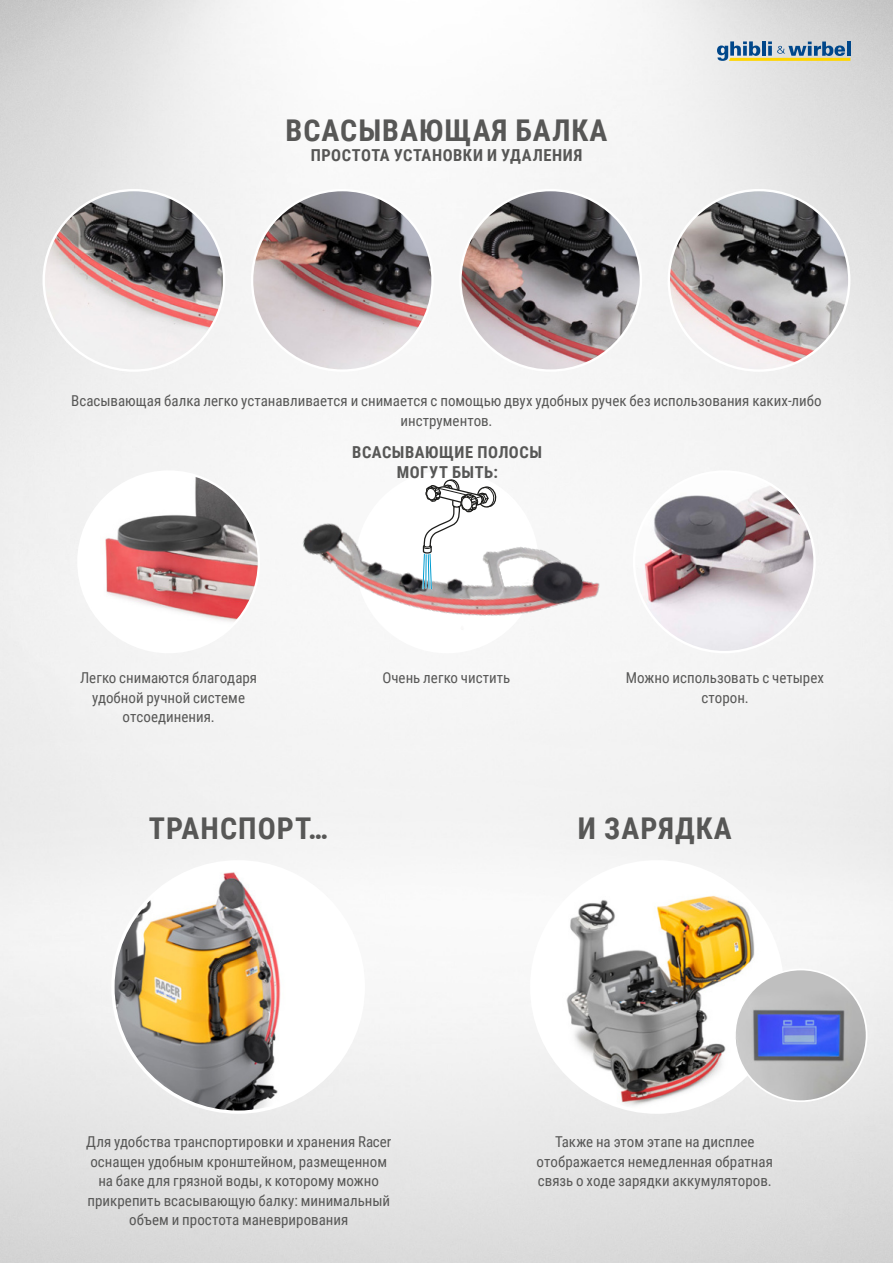
<style>
.page{position:relative;width:893px;height:1263px;background:#fff}
.page>*{position:absolute;margin:0;border:0;box-sizing:border-box;transform-origin:0 0}
.t1{font:700 30px "Roboto Condensed";letter-spacing:.035em;color:#575756}
.t2{font:700 16.5px/19.5px "Roboto Condensed";letter-spacing:.03em;color:#575756;text-align:center}
.t3{font:15px/19.5px "Roboto Condensed";color:#575756;text-align:center}
</style>
<div class="page">
<img style="left:0;top:0;width:893px;height:1263px">
<svg style="left:717px;top:41px;width:133px;height:20px;background:#97a9a3"></svg>
<img style="left:78px;top:472px;width:181px;height:180px;border-radius:90px">
<img style="left:634px;top:472px;width:180px;height:180px;border-radius:90px">
<img style="left:252px;top:190px;width:181px;height:181px;border-radius:90px">
<img style="left:44px;top:190px;width:180px;height:181px;border-radius:90px">
<img style="left:460px;top:190px;width:181px;height:181px;border-radius:90px">
<div style="left:113px;top:862px;width:250px;height:250px;background:#fff;border-radius:50%"></div>
<img style="left:113px;top:862px;width:192px;height:250px">
<img style="left:669px;top:190px;width:180px;height:181px;border-radius:90px">
<img style="left:271px;top:392px;width:377px;height:299px">
<svg style="left:421px;top:478px;width:77px;height:113px"></svg>
<img style="left:539px;top:862px;width:227px;height:250px">
<img style="left:735px;top:969px;width:132px;height:132px;border-radius:66px">
<h1 class="t1" style="left:285px;top:109px;width:323px">ВСАСЫВАЮЩАЯ БАЛКА</h1>
<p class="t2" style="left:311px;top:144px;width:273px">ПРОСТОТА УСТАНОВКИ И УДАЛЕНИЯ</p>
<p class="t3" style="left:71px;top:390px;width:752px">Всасывающая балка легко устанавливается и снимается с помощью двух удобных ручек без использования каких-либо инструментов.</p>
<p class="t2" style="left:352px;top:442px;width:191px">ВСАСЫВАЮЩИЕ ПОЛОСЫ<br>МОГУТ БЫТЬ:</p>
<p class="t3" style="left:80px;top:667px;width:179px">Легко снимаются благодаря удобной ручной системе отсоединения.</p>
<p class="t3" style="left:382px;top:667px;width:129px">Очень легко чистить</p>
<p class="t3" style="left:626px;top:667px;width:200px">Можно использовать с четырех сторон.</p>
<h1 class="t1" style="left:149px;top:807px;width:181px">ТРАНСПОРТ…</h1>
<h1 class="t1" style="left:578px;top:807px;width:155px">И ЗАРЯДКА</h1>
<p class="t3" style="left:86px;top:1132px;width:306px">Для удобства транспортировки и хранения Racer оснащен удобным кронштейном, размещенном на баке для грязной воды, к которому можно прикрепить всасывающую балку: минимальный объем и простота маневрирования</p>
<p class="t3" style="left:537px;top:1132px;width:238px">Также на этом этапе на дисплее отображается немедленная обратная связь о ходе зарядки аккумуляторов.</p>
</div>
